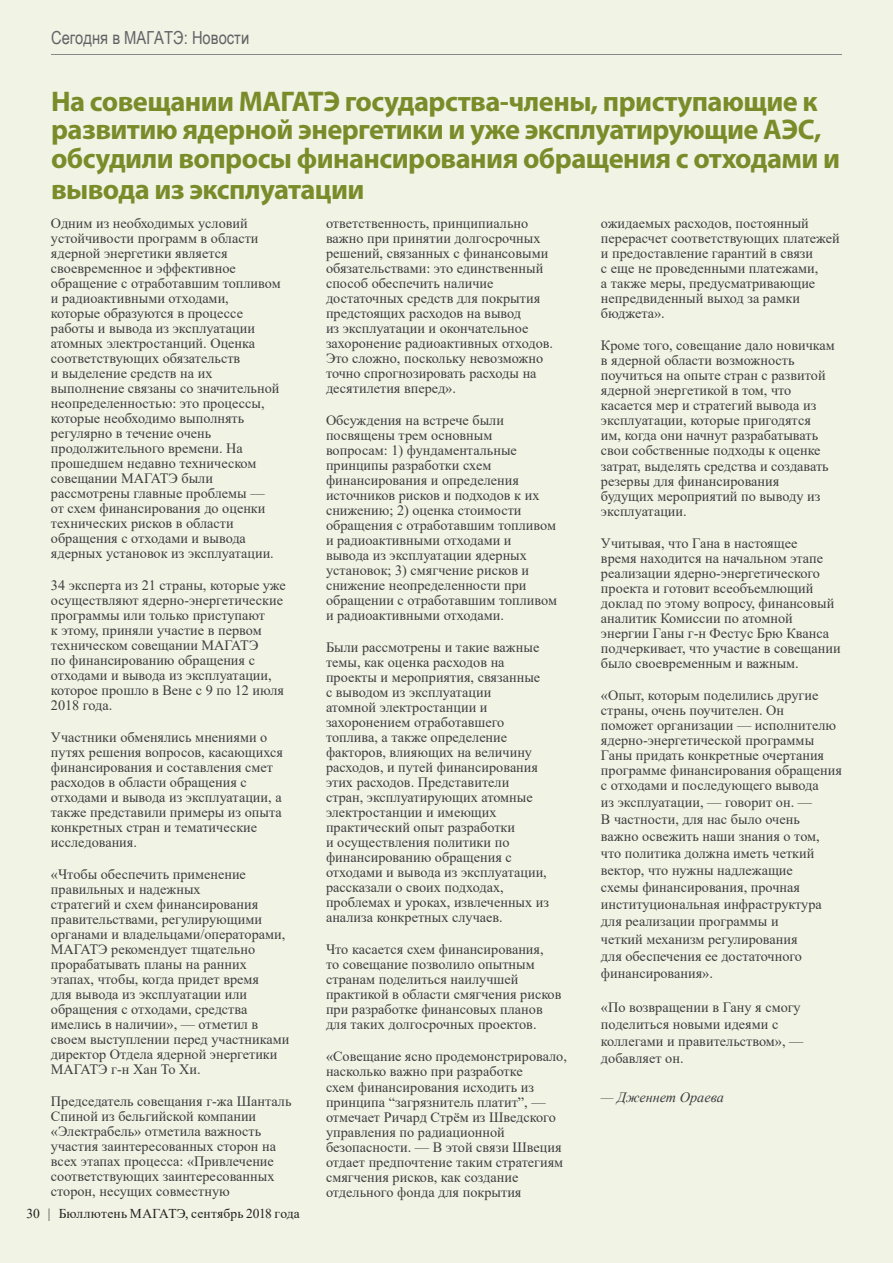
<style>
.page{position:relative;width:893px;height:1263px;background:#f1f3e5}
.page>*{position:absolute;margin:0;border:0;box-sizing:border-box;transform-origin:0 0}
.t1{font:700 28.5px/28.5px "Myriad Pro";letter-spacing:-.02em;color:#7a8c2a}
.t2{font:18px "Arial Narrow";color:#636366}
.t3{font:14.25px/15px "Times New Roman";color:#3e3e3f}
.t4{font:italic 14.25px "Times New Roman";color:#3e3e3f}
.t5{font:13.5px "Times New Roman";letter-spacing:.01em;color:#231f20}
</style>
<div class="page">
<hr style="left:51px;top:54px;width:791px;height:1px;background:#858788">
<p class="t2" style="left:51px;top:25px;width:200px">Сегодня в МАГАТЭ: Новости</p>
<h1 class="t1" style="left:51px;top:86px;width:791px">На совещании МАГАТЭ государства-члены, приступающие к развитию ядерной энергетики и уже эксплуатирующие АЭС, обсудили вопросы финансирования обращения с отходами и</h1>
<h1 class="t1" style="left:51px;top:174px;width:315px">вывода из эксплуатации</h1>
<p class="t3" style="left:51px;top:215px;width:231px">Одним из необходимых условий устойчивости программ в области ядерной энергетики является своевременное и эффективное обращение с отработавшим топливом и радиоактивными отходами, которые образуются в процессе работы и вывода из эксплуатации атомных электростанций. Оценка соответствующих обязательств<br>и выделение средств на их выполнение связаны со значительной неопределенностью: это процессы, которые необходимо выполнять регулярно в течение очень продолжительного времени. На прошедшем недавно техническом совещании МАГАТЭ были рассмотрены главные проблемы — от схем финансирования до оценки технических рисков в области обращения с отходами и вывода ядерных установок из эксплуатации.</p>
<p class="t3" style="left:51px;top:577px;width:236px">34 эксперта из 21 страны, которые уже осуществляют ядерно-энергетические программы или только приступают<br>к этому, приняли участие в первом техническом совещании МАГАТЭ<br>по финансированию обращения с отходами и вывода из эксплуатации, которое прошло в Вене с 9 по 12 июля<br>2018 года.</p>
<p class="t3" style="left:51px;top:729px;width:234px">Участники обменялись мнениями о путях решения вопросов, касающихся финансирования и составления смет расходов в области обращения с отходами и вывода из эксплуатации, а также представили примеры из опыта конкретных стран и тематические исследования.</p>
<p class="t3" style="left:51px;top:866px;width:240px">«Чтобы обеспечить применение правильных и надежных<br>стратегий и схем финансирования правительствами, регулирующими органами и владельцами/операторами,<br>МАГАТЭ рекомендует тщательно прорабатывать планы на ранних этапах, чтобы, когда придет время<br>для вывода из эксплуатации или обращения с отходами, средства имелись в наличии», — отметил в своем выступлении перед участниками директор Отдела ядерной энергетики<br>МАГАТЭ г-н Хан То Хи.</p>
<p class="t3" style="left:51px;top:1093px;width:242px">Председатель совещания г-жа Шанталь Спиной из бельгийской компании «Электрабель» отметила важность участия заинтересованных сторон на всех этапах процесса: «Привлечение соответствующих заинтересованных сторон, несущих совместную</p>
<p class="t3" style="left:601px;top:216px;width:240px">ожидаемых расходов, постоянный перерасчет соответствующих платежей и предоставление гарантий в связи<br>с еще не проведенными платежами,<br>а также меры, предусматривающие непредвиденный выход за рамки бюджета».</p>
<p class="t3" style="left:601px;top:338px;width:235px">Кроме того, совещание дало новичкам в ядерной области возможность поучиться на опыте стран с развитой ядерной энергетикой в том, что касается мер и стратегий вывода из эксплуатации, которые пригодятся<br>им, когда они начнут разрабатывать свои собственные подходы к оценке затрат, выделять средства и создавать резервы для финансирования будущих мероприятий по выводу из эксплуатации.</p>
<p class="t3" style="left:601px;top:535px;width:241px">Учитывая, что Гана в настоящее<br>время находится на начальном этапе реализации ядерно-энергетического проекта и готовит всеобъемлющий доклад по этому вопросу, финансовый аналитик Комиссии по атомной энергии Ганы г-н Фестус Брю Кванса подчеркивает, что участие в совещании было своевременным и важным.</p>
<p class="t3" style="left:601px;top:687px;width:242px">«Опыт, которым поделились другие страны, очень поучителен. Он<br>поможет организации — исполнителю ядерно-энергетической программы Ганы придать конкретные очертания программе финансирования обращения с отходами и последующего вывода</p>
<p class="t3" style="left:601px;top:793px;width:222px;line-height:17.1px">из эксплуатации, — говорит он. —<br>В частности, для нас было очень важно освежить наши знания о том, что политика должна иметь четкий вектор, что нужны надлежащие схемы финансирования, прочная институциональная инфраструктура для реализации программы и четкий механизм регулирования для обеспечения ее достаточного финансирования».</p>
<p class="t3" style="left:601px;top:998px;width:204px;line-height:17.1px">«По возвращении в Гану я смогу поделиться новыми идеями с коллегами и правительством», — добавляет он.</p>
<p class="t4" style="left:601px;top:1088px;width:124px">— Дженнет Ораева</p>
<p class="t3" style="left:326px;top:215px;width:229px">ответственность, принципиально важно при принятии долгосрочных решений, связанных с финансовыми обязательствами: это единственный способ обеспечить наличие достаточных средств для покрытия предстоящих расходов на вывод<br>из эксплуатации и окончательное захоронение радиоактивных отходов.<br>Это сложно, поскольку невозможно точно спрогнозировать расходы на десятилетия вперед».</p>
<p class="t3" style="left:326px;top:412px;width:233px">Обсуждения на встрече были посвящены трем основным вопросам: 1) фундаментальные принципы разработки схем финансирования и определения источников рисков и подходов к их снижению; 2) оценка стоимости обращения с отработавшим топливом и радиоактивными отходами и вывода из эксплуатации ядерных установок; 3) смягчение рисков и снижение неопределенности при обращении с отработавшим топливом и радиоактивными отходами.</p>
<p class="t3" style="left:326px;top:639px;width:225px">Были рассмотрены и такие важные темы, как оценка расходов на проекты и мероприятия, связанные с выводом из эксплуатации<br>атомной электростанции и захоронением отработавшего топлива, а также определение факторов, влияющих на величину расходов, и путей финансирования этих расходов. Представители стран, эксплуатирующих атомные электростанции и имеющих практический опыт разработки<br>и осуществления политики по финансированию обращения с отходами и вывода из эксплуатации, рассказали о своих подходах, проблемах и уроках, извлеченных из анализа конкретных случаев.</p>
<p class="t3" style="left:326px;top:942px;width:237px">Что касается схем финансирования,<br>то совещание позволило опытным странам поделиться наилучшей практикой в области смягчения рисков при разработке финансовых планов для таких долгосрочных проектов.</p>
<p class="t3" style="left:326px;top:1049px;width:242px">«Совещание ясно продемонстрировало, насколько важно при разработке<br>схем финансирования исходить из принципа “загрязнитель платит”, — отмечает Ричард Стрём из Шведского управления по радиационной безопасности. — В этой связи Швеция отдает предпочтение таким стратегиям смягчения рисков, как создание отдельного фонда для покрытия</p>
<p class="t5" style="left:26px;top:1204px;width:275px">30 | Бюллютень МАГАТЭ, сентябрь 2018 года</p>
</div>
